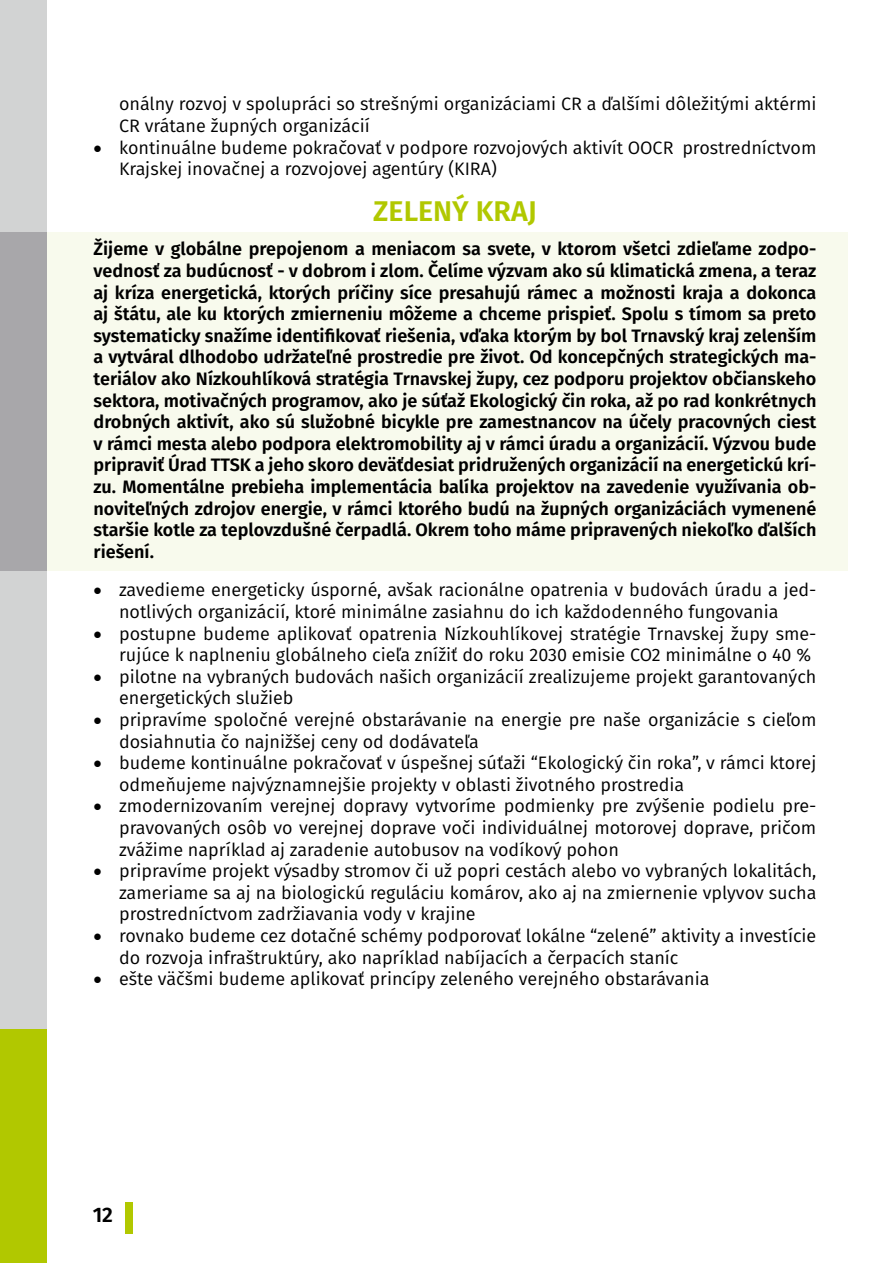
<style>
.page{position:relative;width:893px;height:1263px;background:#fff}
.page>*{position:absolute;margin:0;border:0;box-sizing:border-box;transform-origin:0 0}
.t1{font:600 28.5px "Fira Sans";color:#b1c800}
.t2{font:600 21px "Fira Sans";color:#000}
.t3{font:18px/21.6px "Fira Sans";color:#000}
.t4{font:600 18px/21.6px "Fira Sans";color:#000;text-align:justify}
</style>
<div class="page">
<div style="left:125px;top:1202px;width:8px;height:32px;background:#b1c800"></div>
<div style="left:0;top:232px;width:848px;height:338px;background:#f8faed"></div>
<div style="left:0;top:1029px;width:47px;height:234px;background:#b1c800"></div>
<div style="left:0;top:0;width:47px;height:1029px;background:#d2d3d3"></div>
<div style="left:0;top:232px;width:47px;height:338px;background:#a8a7aa"></div>
<p class="t3" style="left:119px;top:93px;width:699px">onálny rozvoj v spolupráci so strešnými organizáciami CR a ďalšími dôležitými aktérmi<br>CR vrátane župných organizácií</p>
<p class="t3" style="left:119px;top:136px;width:699px;text-indent:-26px">• kontinuálne budeme pokračovať v podpore rozvojových aktivít OOCR prostredníctvom<br>Krajskej inovačnej a rozvojovej agentúry (KIRA)</p>
<h1 class="t1" style="left:373px;top:188px;width:165px">ZELENÝ KRAJ</h1>
<p class="t4" style="left:94px;top:237px;width:724px">Žijeme v globálne prepojenom a meniacom sa svete, v ktorom všetci zdieľame zodpo&shy;vednosť za budúcnosť - v dobrom i zlom. Čelíme výzvam ako sú klimatická zmena, a teraz aj kríza energetická, ktorých príčiny síce presahujú rámec a možnosti kraja a dokonca aj štátu, ale ku ktorých zmierneniu môžeme a chceme prispieť. Spolu s tímom sa preto systematicky snažíme identifikovať riešenia, vďaka ktorým by bol Trnavský kraj zelenším a vytváral dlhodobo udržateľné prostredie pre život. Od koncepčných strategických ma&shy;teriálov ako Nízkouhlíková stratégia Trnavskej župy, cez podporu projektov občianskeho sektora, motivačných programov, ako je súťaž Ekologický čin roka, až po rad konkrétnych drobných aktivít, ako sú služobné bicykle pre zamestnancov na účely pracovných ciest v rámci mesta alebo podpora elektromobility aj v rámci úradu a organizácií. Výzvou bude pripraviť Úrad TTSK a jeho skoro deväťdesiat pridružených organizácií na energetickú krí&shy;zu. Momentálne prebieha implementácia balíka projektov na zavedenie využívania ob&shy;noviteľných zdrojov energie, v rámci ktorého budú na župných organizáciách vymenené staršie kotle za teplovzdušné čerpadlá. Okrem toho máme pripravených niekoľko ďalších riešení.</p>
<p class="t3" style="left:119px;top:579px;width:699px;text-indent:-26px">• zavedieme energeticky úsporné, avšak racionálne opatrenia v budovách úradu a jed&shy;notlivých organizácií, ktoré minimálne zasiahnu do ich každodenného fungovania</p>
<p class="t3" style="left:94px;top:622px;width:724px;text-align:right">• postupne budeme aplikovať opatrenia Nízkouhlíkovej stratégie Trnavskej župy sme&shy;rujúce k naplneniu globálneho cieľa znížiť do roku 2030 emisie CO2 minimálne o 40 %</p>
<p class="t3" style="left:119px;top:665px;width:699px;text-indent:-26px">• pilotne na vybraných budovách našich organizácií zrealizujeme projekt garantovaných energetických služieb</p>
<p class="t3" style="left:119px;top:708px;width:699px;text-indent:-26px">• pripravíme spoločné verejné obstarávanie na energie pre naše organizácie s cieľom dosiahnutia čo najnižšej ceny od dodávateľa</p>
<p class="t3" style="left:119px;top:752px;width:699px;text-indent:-26px">• budeme kontinuálne pokračovať v úspešnej súťaži “Ekologický čin roka”, v rámci ktorej odmeňujeme najvýznamnejšie projekty v oblasti životného prostredia</p>
<p class="t3" style="left:119px;top:795px;width:699px;text-align:justify;text-indent:-26px">• zmodernizovaním verejnej dopravy vytvoríme podmienky pre zvýšenie podielu pre&shy;pravovaných osôb vo verejnej doprave voči individuálnej motorovej doprave, pričom zvážime napríklad aj zaradenie autobusov na vodíkový pohon</p>
<p class="t3" style="left:119px;top:860px;width:699px;text-align:justify;text-indent:-26px">• pripravíme projekt výsadby stromov či už popri cestách alebo vo vybraných lokalitách, zameriame sa aj na biologickú reguláciu komárov, ako aj na zmiernenie vplyvov sucha prostredníctvom zadržiavania vody v krajine</p>
<p class="t3" style="left:119px;top:924px;width:699px;text-indent:-26px">• rovnako budeme cez dotačné schémy podporovať lokálne “zelené” aktivity a investície do rozvoja infraštruktúry, ako napríklad nabíjacích a čerpacích staníc</p>
<p class="t3" style="left:94px;top:968px;width:617px">• ešte väčšmi budeme aplikovať princípy zeleného verejného obstarávania</p>
<p class="t2" style="left:93px;top:1197px;width:22px">12</p>
</div>
